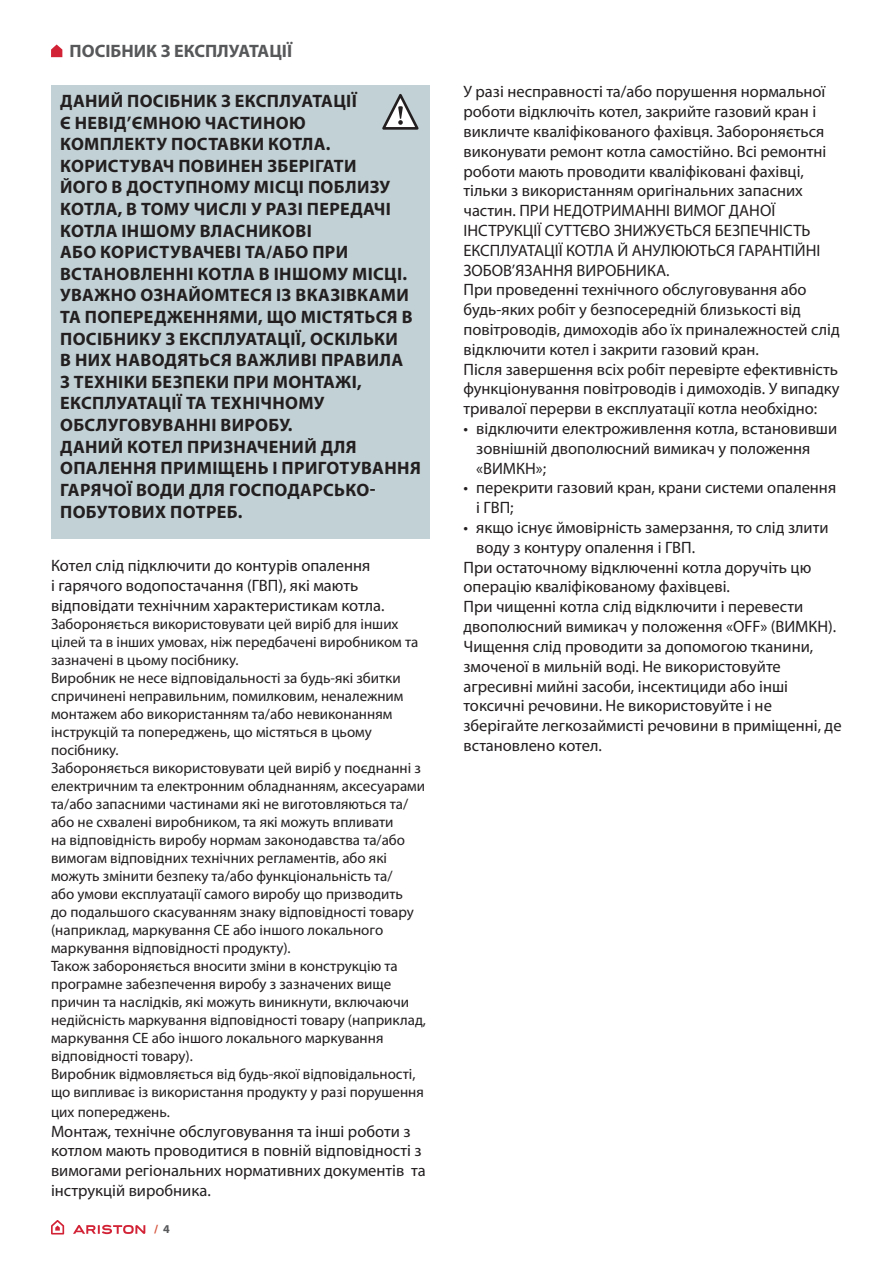
<style>
.page{position:relative;width:893px;height:1263px;background:#fff}
.page>*{position:absolute;margin:0;border:0;box-sizing:border-box;transform-origin:0 0}
.t1{font:700 18px/21.6px "Myriad Pro";letter-spacing:.02em;color:#231f20}
.t2{font:700 18px "Myriad Pro";color:#57585a}
.t3{font:16.5px/19.8px "Myriad Pro";color:#231f20}
.t4{font:15px/18px "Myriad Pro";color:#231f20}
.t5{font:700 12px "Myriad Pro";color:#d5553f}
.s1{color:#57585a}
</style>
<div class="page">
<svg style="left:51px;top:44px;width:11px;height:13px"></svg>
<svg style="left:51px;top:1220px;width:13px;height:14px"></svg>
<svg style="left:73px;top:1225px;width:72px;height:9px"></svg>
<div style="left:51px;top:85px;width:378px;height:453px;background:#c2d1d5"></div>
<svg style="left:382px;top:94px;width:37px;height:36px"></svg>
<p class="t2" style="left:70px;top:41px;width:224px">ПОСІБНИК З ЕКСПЛУАТАЦІЇ</p>
<p class="t1" style="left:60px;top:90px;width:362px">ДАНИЙ ПОСІБНИК З ЕКСПЛУАТАЦІЇ<br>Є НЕВІД’ЄМНОЮ ЧАСТИНОЮ<br>КОМПЛЕКТУ ПОСТАВКИ КОТЛА.<br>КОРИСТУВАЧ ПОВИНЕН ЗБЕРІГАТИ<br>ЙОГО В ДОСТУПНОМУ МІСЦІ ПОБЛИЗУ<br>КОТЛА, В ТОМУ ЧИСЛІ У РАЗІ ПЕРЕДАЧІ<br>КОТЛА ІНШОМУ ВЛАСНИКОВІ<br>АБО КОРИСТУВАЧЕВІ ТА/АБО ПРИ<br>ВСТАНОВЛЕННІ КОТЛА В ІНШОМУ МІСЦІ.<br>УВАЖНО ОЗНАЙОМТЕСЯ ІЗ ВКАЗІВКАМИ<br>ТА ПОПЕРЕДЖЕННЯМИ, ЩО МІСТЯТЬСЯ В<br>ПОСІБНИКУ З ЕКСПЛУАТАЦІЇ, ОСКІЛЬКИ<br>В НИХ НАВОДЯТЬСЯ ВАЖЛИВІ ПРАВИЛА<br>З ТЕХНІКИ БЕЗПЕКИ ПРИ МОНТАЖІ,<br>ЕКСПЛУАТАЦІЇ ТА ТЕХНІЧНОМУ<br>ОБСЛУГОВУВАННІ ВИРОБУ.<br>ДАНИЙ КОТЕЛ ПРИЗНАЧЕНИЙ ДЛЯ<br>ОПАЛЕННЯ ПРИМІЩЕНЬ І ПРИГОТУВАННЯ<br>ГАРЯЧОЇ ВОДИ ДЛЯ ГОСПОДАРСЬКО-<br>ПОБУТОВИХ ПОТРЕБ.</p>
<p class="t3" style="left:463px;top:82px;width:378px">У разі несправності та/або порушення нормальної роботи відключіть котел, закрийте газовий кран і викличте кваліфікованого фахівця. Забороняється виконувати ремонт котла самостійно. Всі ремонтні роботи мають проводити кваліфіковані фахівці, тільки з використанням оригінальних запасних частин. ПРИ НЕДОТРИМАННІ ВИМОГ ДАНОЇ ІНСТРУКЦІЇ СУТТЄВО ЗНИЖУЄТЬСЯ БЕЗПЕЧНІСТЬ ЕКСПЛУАТАЦІЇ КОТЛА Й АНУЛЮЮТЬСЯ ГАРАНТІЙНІ ЗОБОВ’ЯЗАННЯ ВИРОБНИКА.<br>При проведенні технічного обслуговування або будь-яких робіт у безпосередній близькості від повітроводів, димоходів або їх приналежностей слід відключити котел і закрити газовий кран.<br>Після завершення всіх робіт перевірте ефективність функціонування повітроводів і димоходів. У випадку тривалої перерви в експлуатації котла необхідно:</p>
<p class="t3" style="left:476px;top:419px;width:362px;text-indent:-13px">• відключити електроживлення котла, встановивши зовнішній двополюсний вимикач у положення «ВИМКН»;</p>
<p class="t3" style="left:476px;top:478px;width:361px;text-indent:-13px">• перекрити газовий кран, крани системи опалення і ГВП;</p>
<p class="t3" style="left:463px;top:518px;width:367px">• якщо існує ймовірність замерзання, то слід злити</p>
<p class="t3" style="left:476px;top:538px;width:220px">воду з контуру опалення і ГВП.</p>
<p class="t3" style="left:463px;top:558px;width:349px">При остаточному відключенні котла доручіть цю</p>
<p class="t3" style="left:463px;top:577px;width:268px">операцію кваліфікованому фахівцеві.</p>
<p class="t3" style="left:463px;top:597px;width:341px">При чищенні котла слід відключити і перевести</p>
<p class="t3" style="left:463px;top:617px;width:374px">двополюсний вимикач у положення «OFF» (ВИМКН).</p>
<p class="t3" style="left:463px;top:637px;width:351px">Чищення слід проводити за допомогою тканини,</p>
<p class="t3" style="left:463px;top:657px;width:319px">змоченої в мильній воді. Не використовуйте</p>
<p class="t3" style="left:463px;top:676px;width:326px">агресивні мийні засоби, інсектициди або інші</p>
<p class="t3" style="left:463px;top:696px;width:310px">токсичні речовини. Не використовуйте і не</p>
<p class="t3" style="left:463px;top:716px;width:380px">зберігайте легкозаймисті речовини в приміщенні, де</p>
<p class="t3" style="left:463px;top:736px;width:140px">встановлено котел.</p>
<p class="t3" style="left:51px;top:556px;width:335px">Котел слід підключити до контурів опалення<br>і гарячого водопостачання (ГВП), які мають відповідати технічним характеристикам котла.</p>
<p class="t4" style="left:51px;top:615px;width:377px">Забороняється використовувати цей виріб для інших цілей та в інших умовах, ніж передбачені виробником та зазначені в цьому посібнику.<br>Виробник не несе відповідальності за будь-які збитки спричинені неправильним, помилковим, неналежним монтажем або використанням та/або невиконанням інструкцій та попереджень, що містяться в цьому посібнику.<br>Забороняється використовувати цей виріб у поєднанні з електричним та електронним обладнанням, аксесуарами та/або запасними частинами які не виготовляються та/ або не схвалені виробником, та які можуть впливати<br>на відповідність виробу нормам законодавства та/або вимогам відповідних технічних регламентів, або які можуть змінити безпеку та/або функціональність та/<br>або умови експлуатації самого виробу що призводить<br>до подальшого скасуванням знаку відповідності товару (наприклад, маркування СЕ або іншого локального маркування відповідності продукту).<br>Також забороняється вносити зміни в конструкцію та програмне забезпечення виробу з зазначених вище причин та наслідків, які можуть виникнути, включаючи недійсність маркування відповідності товару (наприклад, маркування СЕ або іншого локального маркування відповідності товару).<br>Виробник відмовляється від будь-якої відповідальності, що випливає із використання продукту у разі порушення</p>
<p class="t4" style="left:51px;top:1103px;width:120px">цих попереджень.</p>
<p class="t3" style="left:51px;top:1121px;width:376px">Монтаж, технічне обслуговування та інші роботи з котлом мають проводитися в повній відповідності з вимогами регіональних нормативних документів та інструкцій виробника.</p>
<p class="t5" style="left:154px;top:1223px;width:17px">/ <span class="s1">4</span></p>
</div>
